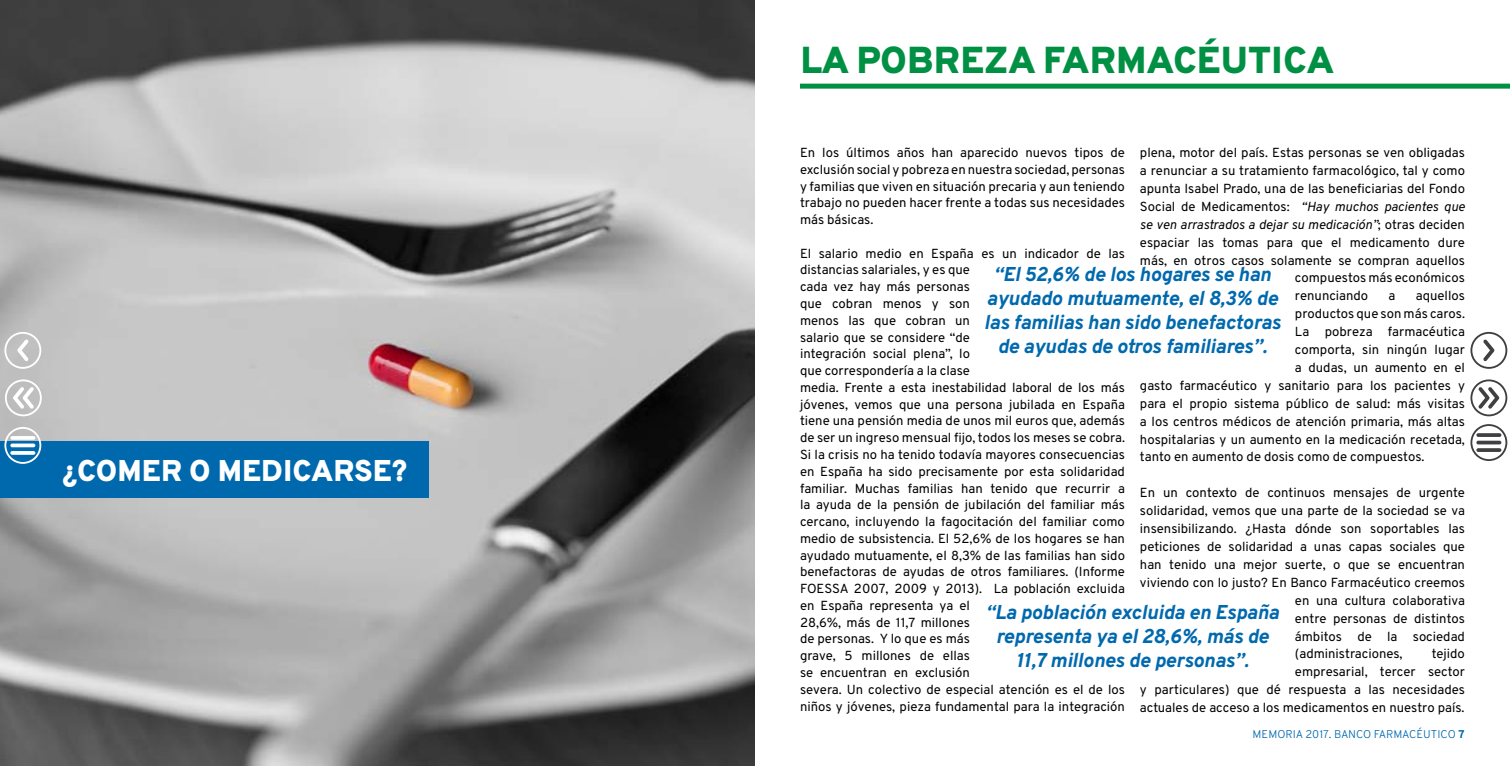
<style>
.page{position:relative;width:1510px;height:766px;background:#fff}
.page>*{position:absolute;margin:0;border:0;box-sizing:border-box;transform-origin:0 0}
.t1{font:800 37.5px "Overpass";color:#009044}
.t2{font:800 30px "Overpass";color:#fff}
.t3{font:italic 800 20px/24px "Overpass";color:#0069ae;text-align:center}
.t4{font:13.12px/16.8px "Overpass";color:#000;text-align:justify}
.t5{font:italic 13.12px "Overpass";color:#000}
.t6{font:300 11.25px "Overpass";color:#0069ae}
.s1{font-style:normal}
.s2{font-weight:800}
</style>
<div class="page">
<img style="left:0;top:0;width:755px;height:765px">
<div style="left:1px;top:441px;width:428px;height:57px;background:#0069ae"></div>
<div style="left:800px;top:84px;width:709px;height:5px;background:#009044"></div>
<svg style="left:1470px;top:332px;width:37px;height:37px"></svg>
<svg style="left:1470px;top:379px;width:37px;height:37px"></svg>
<svg style="left:4px;top:332px;width:37px;height:37px"></svg>
<svg style="left:5px;top:379px;width:37px;height:37px"></svg>
<svg style="left:1470px;top:424px;width:37px;height:37px"></svg>
<svg style="left:1476px;top:433px;width:25px;height:4px"></svg>
<svg style="left:1476px;top:440px;width:25px;height:4px"></svg>
<svg style="left:1476px;top:448px;width:25px;height:4px"></svg>
<svg style="left:4px;top:427px;width:37px;height:36px"></svg>
<hr style="left:10px;top:436px;width:25px;height:3px;background:#fff;border-radius:2px">
<svg style="left:10px;top:443px;width:25px;height:4px"></svg>
<hr style="left:10px;top:451px;width:25px;height:3px;background:#fff;border-radius:2px">
<h2 class="t2" style="left:62px;top:451px;width:347px">¿COMER O MEDICARSE?</h2>
<h1 class="t1" style="left:800px;top:37px;width:535px">LA POBREZA FARMACÉUTICA</h1>
<p class="t4" style="left:800px;top:144px;width:326px">En los últimos años han aparecido nuevos tipos de exclusión social y pobreza en nuestra sociedad, personas y familias que viven en situación precaria y aun teniendo trabajo no pueden hacer frente a todas sus necesidades más básicas.</p>
<p class="t4" style="left:800px;top:245px;width:326px;text-align:left">El salario medio en España es un indicador de las distancias salariales, y es que<br>cada vez hay más personas<br>que cobran menos y son<br>menos las que cobran un<br>salario que se considere “de<br>integración social plena”, lo<br>que correspondería a la clase<br>media. Frente a esta inestabilidad laboral de los más jóvenes, vemos que una persona jubilada en España tiene una pensión media de unos mil euros que, además de ser un ingreso mensual fijo, todos los meses se cobra.<br>Si la crisis no ha tenido todavía mayores consecuencias en España ha sido precisamente por esta solidaridad familiar. Muchas familias han tenido que recurrir a la ayuda de la pensión de jubilación del familiar más cercano, incluyendo la fagocitación del familiar como medio de subsistencia. El 52,6% de los hogares se han ayudado mutuamente, el 8,3% de las familias han sido benefactoras de ayudas de otros familiares. (Informe FOESSA 2007, 2009 y 2013). La población excluida en España representa ya el<br>28,6%, más de 11,7 millones<br>de personas. Y lo que es más<br>grave, 5 millones de ellas<br>se encuentran en exclusión<br>severa. Un colectivo de especial atención es el de los niños y jóvenes, pieza fundamental para la integración</p>
<p class="t4" style="left:1140px;top:144px;width:326px">plena, motor del país. Estas personas se ven obligadas</p>
<p class="t4" style="left:1140px;top:162px;width:326px">a renunciar a su tratamiento farmacológico, tal y como</p>
<p class="t4" style="left:1140px;top:180px;width:326px">apunta Isabel Prado, una de las beneficiarias del Fondo</p>
<p class="t5" style="left:1140px;top:198px;width:326px"><span class="s1">Social de Medicamentos:</span> “Hay muchos pacientes que</p>
<p class="t5" style="left:1140px;top:216px;width:326px">se ven arrastrados a dejar su medicación”<span class="s1">; otras deciden</span></p>
<p class="t4" style="left:1140px;top:234px;width:326px">espaciar las tomas para que el medicamento dure</p>
<p class="t4" style="left:1140px;top:251px;width:326px">más, en otros casos solamente se compran aquellos</p>
<p class="t4" style="left:1295px;top:269px;width:171px">compuestos más económicos</p>
<p class="t4" style="left:1295px;top:287px;width:75px">renunciando</p>
<p class="t4" style="left:1388px;top:287px;width:8px">a</p>
<p class="t4" style="left:1415px;top:287px;width:51px">aquellos</p>
<p class="t4" style="left:1295px;top:305px;width:171px">productos que son más caros.</p>
<p class="t4" style="left:1295px;top:323px;width:171px">La pobreza farmacéutica</p>
<p class="t4" style="left:1295px;top:341px;width:171px">comporta, sin ningún lugar</p>
<p class="t4" style="left:1295px;top:359px;width:171px">a dudas, un aumento en el</p>
<p class="t4" style="left:1140px;top:377px;width:326px">gasto farmacéutico y sanitario para los pacientes y</p>
<p class="t4" style="left:1140px;top:395px;width:326px">para el propio sistema público de salud: más visitas</p>
<p class="t4" style="left:1140px;top:412px;width:326px">a los centros médicos de atención primaria, más altas</p>
<p class="t4" style="left:1140px;top:430px;width:326px">hospitalarias y un aumento en la medicación recetada,</p>
<p class="t4" style="left:1140px;top:448px;width:286px">tanto en aumento de dosis como de compuestos.</p>
<p class="t4" style="left:1140px;top:484px;width:326px">En un contexto de continuos mensajes de urgente</p>
<p class="t4" style="left:1140px;top:502px;width:326px">solidaridad, vemos que una parte de la sociedad se va</p>
<p class="t4" style="left:1140px;top:520px;width:326px">insensibilizando. ¿Hasta dónde son soportables las</p>
<p class="t4" style="left:1140px;top:538px;width:326px">peticiones de solidaridad a unas capas sociales que</p>
<p class="t4" style="left:1140px;top:556px;width:326px">han tenido una mejor suerte, o que se encuentran</p>
<p class="t4" style="left:1140px;top:573px;width:326px">viviendo con lo justo? En Banco Farmacéutico creemos</p>
<p class="t4" style="left:1295px;top:591px;width:171px">en una cultura colaborativa</p>
<p class="t4" style="left:1295px;top:609px;width:171px">entre personas de distintos</p>
<p class="t4" style="left:1295px;top:627px;width:171px">ámbitos de la sociedad</p>
<p class="t4" style="left:1295px;top:645px;width:109px">(administraciones,</p>
<h3 class="t3" style="left:984px;top:261px;width:298px">“El 52,6% de los hogares se han ayudado mutuamente, el 8,3% de las familias han sido benefactoras de ayudas de otros familiares”.</h3>
<h3 class="t3" style="left:985px;top:600px;width:295px">“La población excluida en España representa ya el 28,6%, más de<br>11,7 millones de personas”.</h3>
<p class="t4" style="left:1140px;top:644px;width:326px;line-height:17.9px;text-align:right">tejido<br>empresarial, tercer sector<br>y particulares) que dé respuesta a las necesidades actuales de acceso a los medicamentos en nuestro país.</p>
<p class="t6" style="left:1252px;top:727px;width:213px">MEMORIA 2017. BANCO FARMACÉUTICO <span class="s2">7</span></p>
</div>
